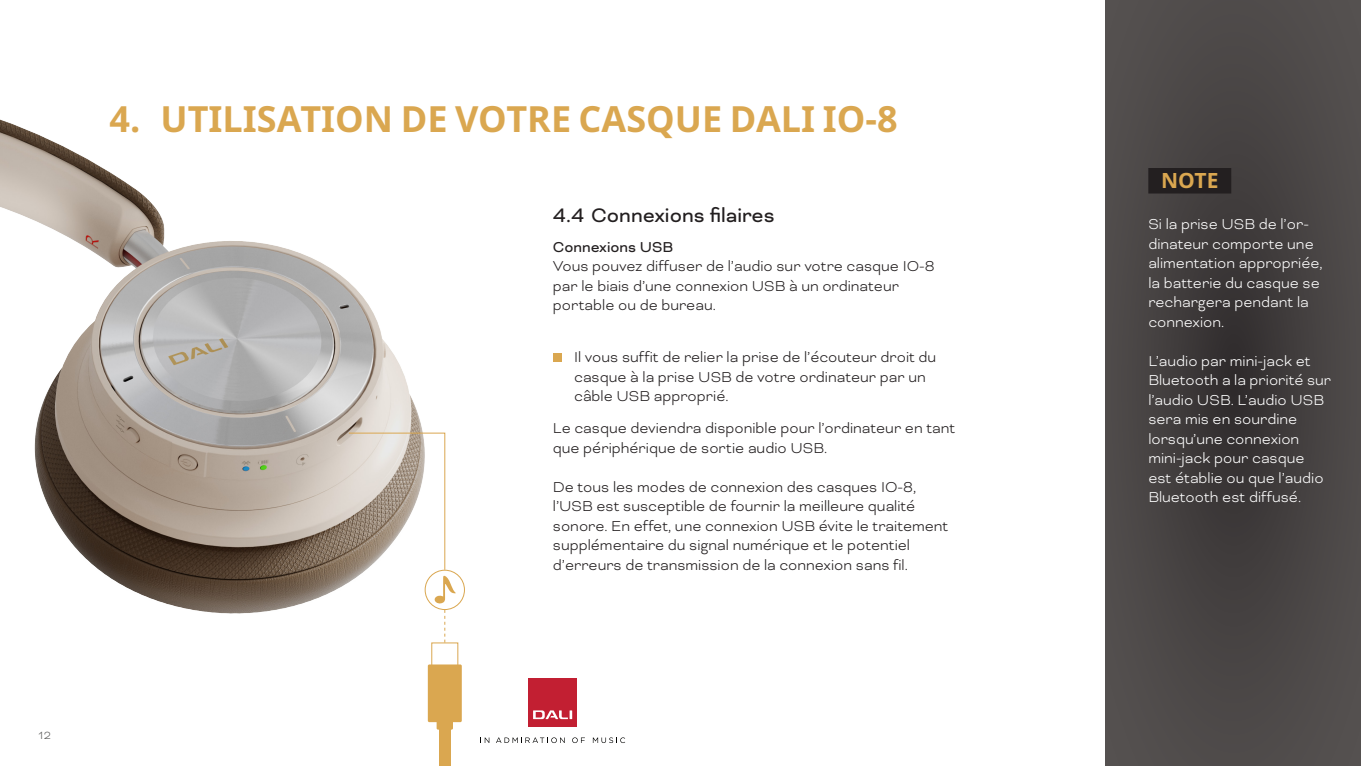
<style>
.page{position:relative;width:1361px;height:766px;background:#fff}
.page>*{position:absolute;margin:0;border:0;box-sizing:border-box;transform-origin:0 0}
.Heading_Level_1_EN_not_in_ToC{font:700 36px "Noto Sans";color:#daa750}
.Heading_Level_2_not_in_ToC{font:22.5px "Bicyclette";color:#231f20}
.Note_Heading{font:700 21px "Noto Sans";color:#daa750}
.Body{font:300 16.5px/19.5px "Bicyclette";color:#231f20}
.Note_Body{font:300 16.5px/19.5px "Bicyclette";color:#fff}
.Body_List{font:300 16.5px/19.5px "Bicyclette";color:#231f20}
.Heading_Level_3{font:16.5px "Bicyclette";color:#231f20}
.t1{font:300 12px "Bicyclette";color:#575756}
</style>
<div class="page">
<svg style="left:1106px;top:0;width:255px;height:765px;background:#484444"></svg>
<img style="left:0;top:119px;width:465px;height:534px">
<div style="left:425px;top:569px;width:40px;height:40px;border:1px solid #daa750;border-radius:50%"></div>
<svg style="left:348px;top:432px;width:108px;height:171px"></svg>
<svg style="left:444px;top:609px;width:1px;height:33px"></svg>
<div style="left:439px;top:724px;width:12px;height:41px;background:#daa750"></div>
<div style="left:437px;top:714px;width:16px;height:15px;background:#daa750"></div>
<div style="left:428px;top:664px;width:34px;height:58px;background:#daa750"></div>
<div style="left:431px;top:642px;width:27px;height:27px;border:1px solid #daa750"></div>
<div style="left:1148px;top:168px;width:83px;height:25px;background:#231f20"></div>
<div style="left:553px;top:353px;width:9px;height:9px;background:#daa750"></div>
<div style="left:529px;top:678px;width:48px;height:48px;background:#c21f32"></div>
<svg style="left:533px;top:710px;width:39px;height:9px"></svg>
<svg style="left:480px;top:737px;width:9px;height:5px"></svg>
<svg style="left:496px;top:737px;width:69px;height:5px"></svg>
<svg style="left:572px;top:737px;width:13px;height:5px"></svg>
<svg style="left:593px;top:737px;width:32px;height:5px"></svg>
<p class="Heading_Level_1_EN_not_in_ToC" style="left:109px;top:94px;width:789px">4. UTILISATION DE VOTRE CASQUE DALI IO-8</p>
<p class="Heading_Level_2_not_in_ToC" style="left:553px;top:202px;width:223px">4.4 Connexions filaires</p>
<p class="Heading_Level_3" style="left:553px;top:237px;width:122px">Connexions USB</p>
<p class="Body" style="left:553px;top:256px;width:383px">Vous pouvez diffuser de l’audio sur votre casque IO-8 par le biais d’une connexion USB à un ordinateur portable ou de bureau.</p>
<p class="Body_List" style="left:574px;top:347px;width:364px">Il vous suffit de relier la prise de l’écouteur droit du casque à la prise USB de votre ordinateur par un câble USB approprié.</p>
<p class="Body" style="left:553px;top:418px;width:404px">Le casque deviendra disponible pour l’ordinateur en tant que périphérique de sortie audio USB.</p>
<p class="Body" style="left:553px;top:477px;width:397px">De tous les modes de connexion des casques IO-8, l’USB est susceptible de fournir la meilleure qualité sonore. En effet, une connexion USB évite le traitement supplémentaire du signal numérique et le potentiel d’erreurs de transmission de la connexion sans fil.</p>
<p class="t1" style="left:39px;top:728px;width:14px">12</p>
<p class="Note_Heading" style="left:1161px;top:166px;width:59px">NOTE</p>
<p class="Note_Body" style="left:1148px;top:214px;width:176px">Si la prise USB de l’or&shy;dinateur comporte une alimentation appropriée, la batterie du casque se rechargera pendant la connexion.</p>
<p class="Note_Body" style="left:1148px;top:351px;width:184px">L’audio par mini-jack et<br>Bluetooth a la priorité sur l’audio USB. L’audio USB sera mis en sourdine lorsqu’une connexion mini-jack pour casque est établie ou que l’audio<br>Bluetooth est diffusé.</p>
</div>
